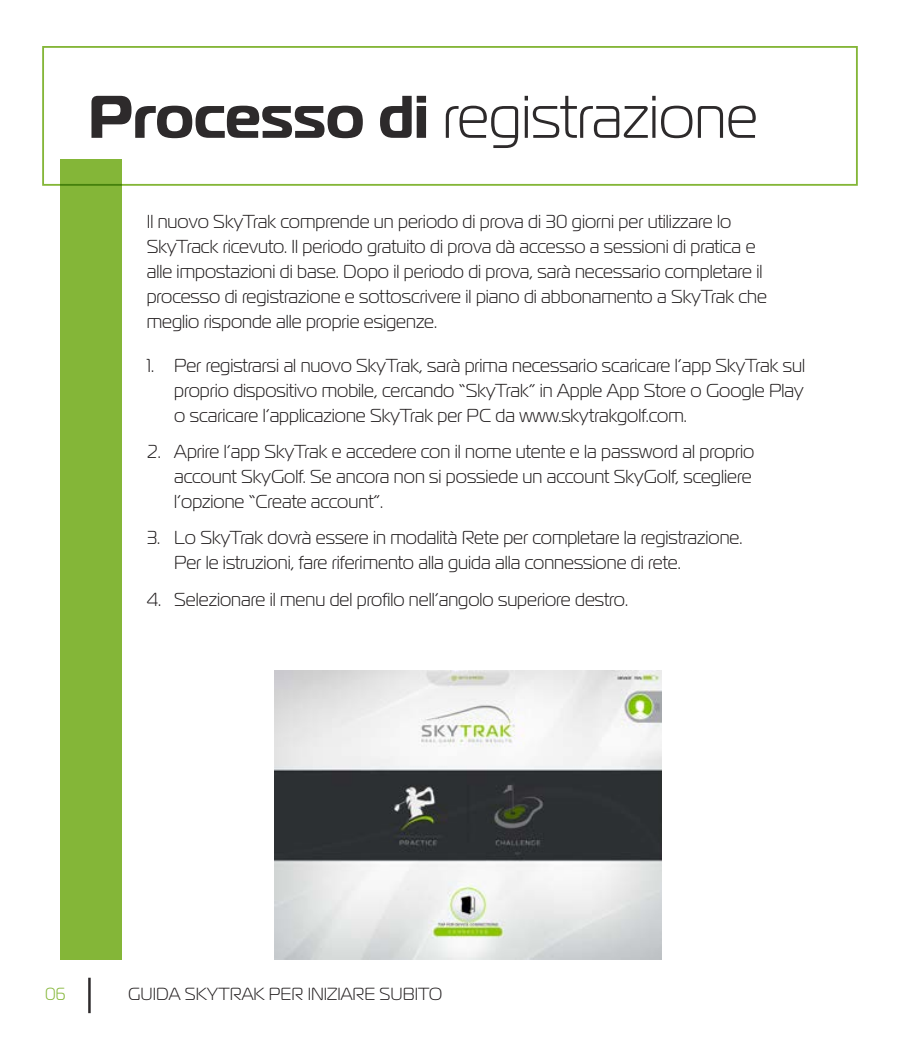
<style>
.page{position:relative;width:900px;height:1050px;background:#fff}
.page>*{position:absolute;margin:0;border:0;box-sizing:border-box;transform-origin:0 0}
.Big_Title{font:300 60px "Magistral";color:#2d2a2b}
.t1{font:300 18.75px/25px "Magistral";color:#231f20}
.t2{font:300 17.5px "Magistral";color:#231f20}
.t3{font:300 17.5px "Magistral";color:#84b638}
.s1{font-weight:700}
</style>
<div class="page">
<img style="left:275px;top:670px;width:386px;height:290px">
<div style="left:42px;top:46px;width:816px;height:140px;border:2px solid #84b638"></div>
<hr style="left:88px;top:978px;width:3px;height:35px;background:#2d2a2b">
<div style="left:60px;top:160px;width:61px;height:800px;background:#84b638"></div>
<p class="Big_Title" style="left:88px;top:81px;width:671px"><span class="s1">Processo di</span> registrazione</p>
<p class="t1" style="left:147px;top:209px;width:622px">Il nuovo SkyTrak comprende un periodo di prova di 30 giorni per utilizzare lo SkyTrack ricevuto. Il periodo gratuito di prova dà accesso a sessioni di pratica e alle impostazioni di base. Dopo il periodo di prova, sarà necessario completare il processo di registrazione e sottoscrivere il piano di abbonamento a SkyTrak che meglio risponde alle proprie esigenze.</p>
<p class="t1" style="left:174px;top:352px;width:632px;text-align:justify;text-indent:-27px">1. Per registrarsi al nuovo SkyTrak, sarà prima necessario scaricare l’app SkyTrak sul proprio dispositivo mobile, cercando “SkyTrak” in Apple App Store o Google Play o scaricare l’applicazione SkyTrak per PC da www.skytrakgolf.com.</p>
<p class="t1" style="left:174px;top:439px;width:582px;text-indent:-27px">2. Aprire l’app SkyTrak e accedere con il nome utente e la password al proprio account SkyGolf. Se ancora non si possiede un account SkyGolf, scegliere l’opzione “Create account”.</p>
<p class="t1" style="left:174px;top:525px;width:570px;text-indent:-27px">3. Lo SkyTrak dovrà essere in modalità Rete per completare la registrazione.<br>Per le istruzioni, fare riferimento alla guida alla connessione di rete.</p>
<p class="t1" style="left:147px;top:586px;width:483px">4. Selezionare il menu del profilo nell’angolo superiore destro.</p>
<p class="t3" style="left:45px;top:983px;width:22px">06</p>
<p class="t2" style="left:128px;top:983px;width:316px">GUIDA SKYTRAK PER INIZIARE SUBITO</p>
</div>
